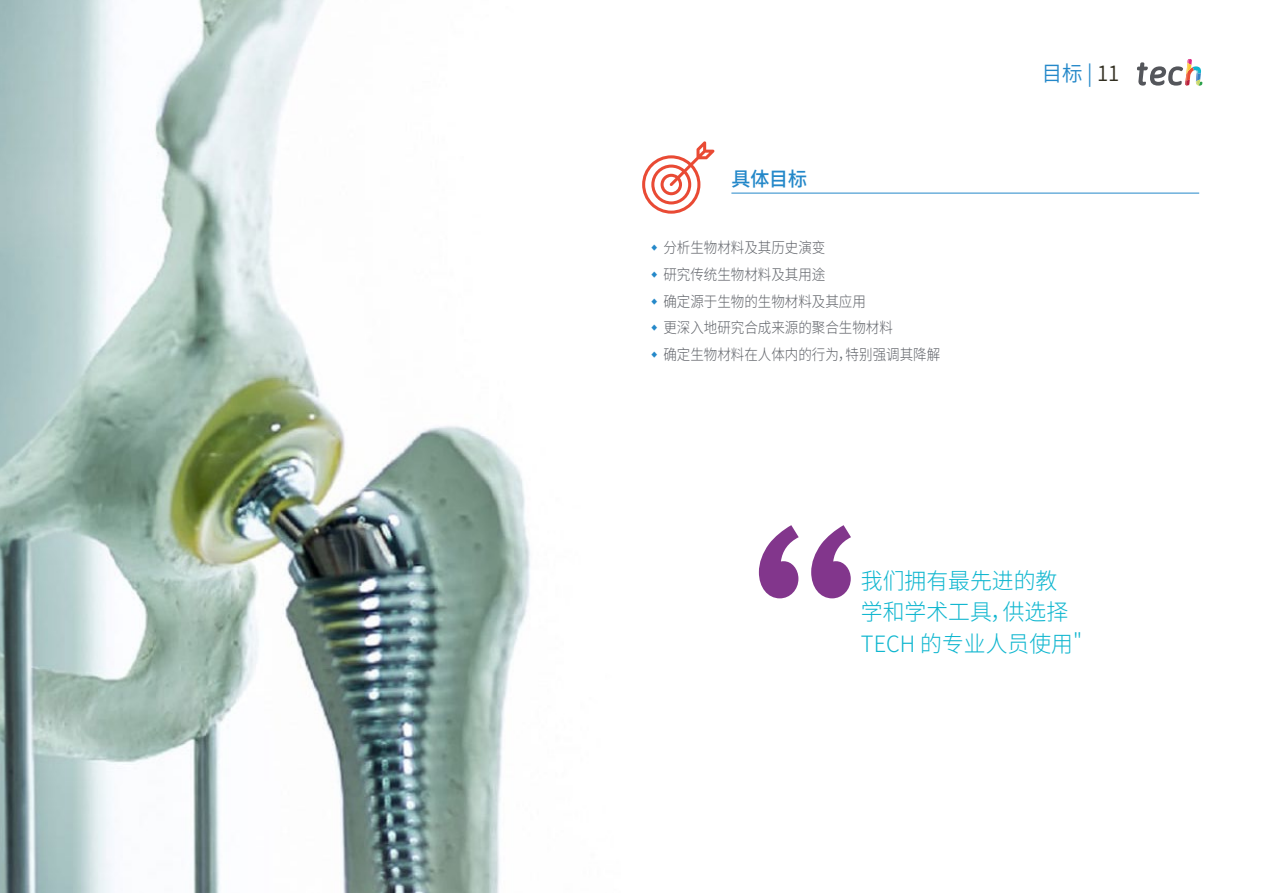
<style>
.page{position:relative;width:1263px;height:893px;background:#fff}
.page>*{position:absolute;margin:0;border:0;box-sizing:border-box;transform-origin:0 0}
.t1{font:300 22.5px/31.5px "Source Han Sans CN";color:#0fb6cf}
.t2{font:21px "Source Han Sans CN";color:#2488c9}
.t3{font:500 19.5px "Source Han Sans CN";color:#2488c9}
.t4{font:300 15px/26.7px "Source Han Sans CN";color:#61646a;scale:.9 1}
.s1{color:#312e20}
</style>
<div class="page">
<img style="left:0;top:0;width:530px;height:893px">
<svg style="left:1137px;top:59px;width:65px;height:27px"></svg>
<svg style="left:642px;top:141px;width:72px;height:73px"></svg>
<hr style="left:731px;top:193px;width:468px;height:1px;background:#2488c9">
<svg style="left:759px;top:525px;width:92px;height:73px"></svg>
<h3 class="t3" style="left:731px;top:167px;width:77px">具体目标</h3>
<p class="t4" style="left:663px;top:235px;width:309px">分析生物材料及其历史演变<br>研究传统生物材料及其用途<br>确定源于生物的生物材料及其应用<br>更深入地研究合成来源的聚合生物材料<br>确定生物材料在人体内的行为，特别强调其降解</p>
<h2 class="t2" style="left:1042px;top:61px;width:79px">目标 | <span class="s1">11</span></h2>
<h1 class="t1" style="left:861px;top:565px;width:223px">我们拥有最先进的教学和学术工具，供选择<br>TECH 的专业人员使用"</h1>
</div>
